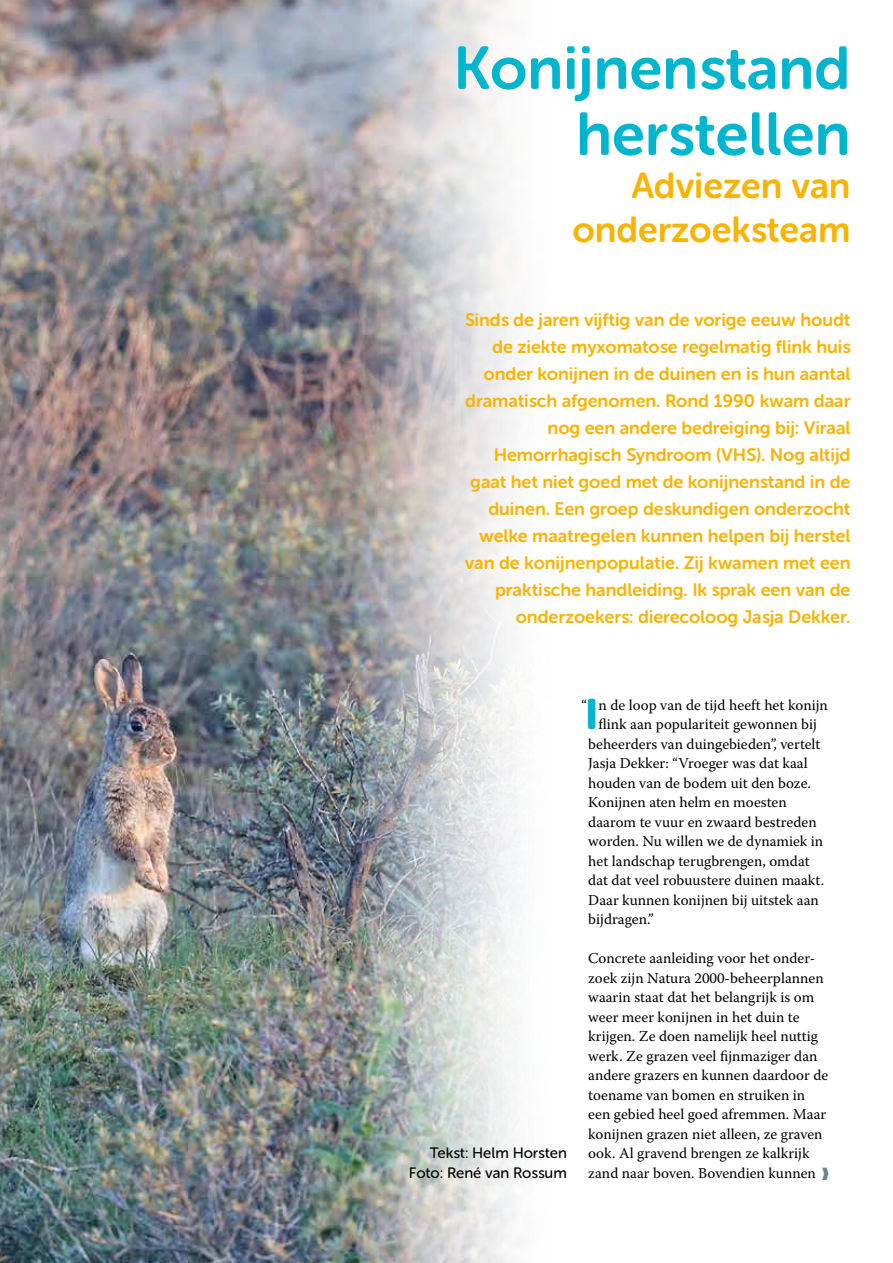
<style>
.page{position:relative;width:893px;height:1263px;background:#fff}
.page>*{position:absolute;margin:0;border:0;box-sizing:border-box;transform-origin:0 0}
.t1{font:60px/66px "Museo Sans Rounded 700";color:#00b5ce;text-align:right}
.t2{font:42.3px "Museo Sans Rounded 900";color:#00b5ce}
.t3{font:36px/43.5px "Museo Sans Rounded 700";color:#fab303;text-align:right}
.t4{font:18px/27px "Museo Sans Rounded 700";color:#fab303;text-align:right}
.t5{font:15px/19.5px "Warnock Pro";color:#000}
.t6{font:15px/19.5px "Museo Sans Rounded 500";color:#000;text-align:right}
</style>
<div class="page">
<img style="left:0;top:0;width:521px;height:1263px">
<h1 class="t1" style="left:453px;top:35px;width:399px">Konijnenstand herstellen</h1>
<h3 class="t3" style="left:572px;top:164px;width:279px">Adviezen van onderzoeksteam</h3>
<p class="t4" style="left:465px;top:306px;width:387px">Sinds de jaren vijftig van de vorige eeuw houdt de ziekte myxomatose regelmatig flink huis onder konijnen in de duinen en is hun aantal dramatisch afgenomen. Rond 1990 kwam daar nog een andere bedreiging bij: Viraal Hemorrhagisch Syndroom (VHS). Nog altijd gaat het niet goed met de konijnenstand in de duinen. Een groep deskundigen onderzocht welke maatregelen kunnen helpen bij herstel van de konijnenpopulatie. Zij kwamen met een praktische handleiding. Ik sprak een van de onderzoekers: dierecoloog Jasja Dekker.</p>
<p class="t6" style="left:409px;top:1143px;width:160px">Tekst: Helm Horsten<br>Foto: René van Rossum</p>
<h2 class="t2" style="left:585px;top:690px;width:15px">I</h2>
<p class="t5" style="left:599px;top:694px;width:231px">n de loop van de tijd heeft het konijn</p>
<p class="t5" style="left:582px;top:694px;width:7px">“</p>
<p class="t5" style="left:599px;top:714px;width:220px">flink aan populariteit gewonnen bij</p>
<p class="t5" style="left:588px;top:733px;width:234px">beheerders van duingebieden”, vertelt</p>
<p class="t5" style="left:588px;top:753px;width:221px">Jasja Dekker: “Vroeger was dat kaal</p>
<p class="t5" style="left:588px;top:772px;width:224px">houden van de bodem uit den boze.</p>
<p class="t5" style="left:588px;top:792px;width:200px">Konijnen aten helm en moesten</p>
<p class="t5" style="left:588px;top:811px;width:230px">daarom te vuur en zwaard bestreden</p>
<p class="t5" style="left:588px;top:831px;width:237px">worden. Nu willen we de dynamiek in</p>
<p class="t5" style="left:588px;top:850px;width:223px">het landschap terugbrengen, omdat</p>
<p class="t5" style="left:588px;top:870px;width:237px">dat dat veel robuustere duinen maakt.</p>
<p class="t5" style="left:588px;top:889px;width:232px">Daar kunnen konijnen bij uitstek aan</p>
<p class="t5" style="left:588px;top:909px;width:67px">bijdragen.”</p>
<p class="t5" style="left:588px;top:948px;width:242px">Concrete aanleiding voor het onder&shy;zoek zijn Natura 2000-beheerplannen waarin staat dat het belangrijk is om weer meer konijnen in het duin te krijgen. Ze doen namelijk heel nuttig werk. Ze grazen veel fijnmaziger dan andere grazers en kunnen daardoor de toename van bomen en struiken in een gebied heel goed afremmen. Maar konijnen grazen niet alleen, ze graven ook. Al gravend brengen ze kalkrijk zand naar boven. Bovendien kunnen</p>
</div>
